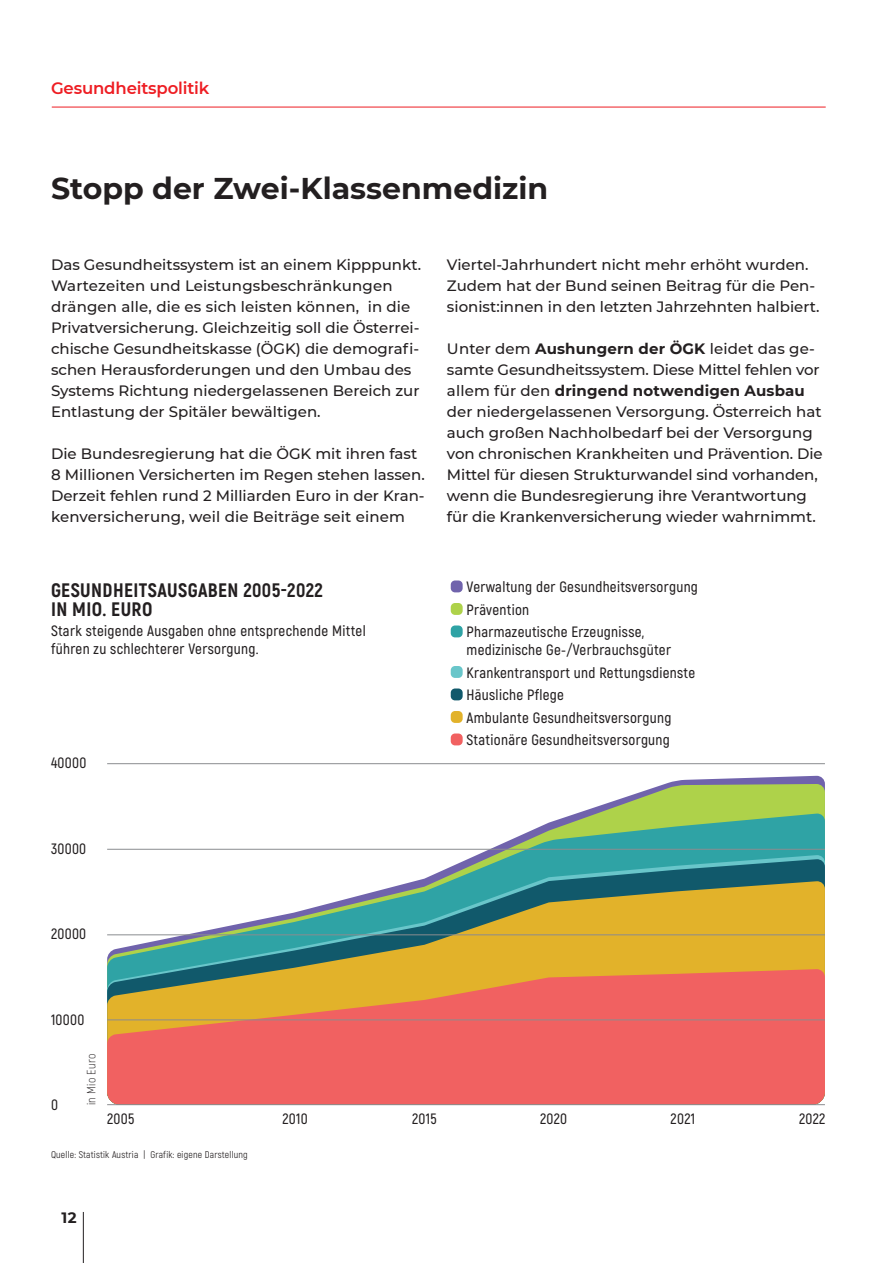
<style>
.page{position:relative;width:893px;height:1263px;background:#fff}
.page>*{position:absolute;margin:0;border:0;box-sizing:border-box;transform-origin:0 0}
.t1{font:700 30px "Montserrat";color:#231f20}
.t2{font:800 19.5px "Akrobat";letter-spacing:.02em;color:#231f20}
.t3{font:600 16.5px "Montserrat";letter-spacing:-.01em;color:#ee1d23}
.t4{font:500 15px/21px "Montserrat";color:#231f20}
.t5{font:600 15px/18px "Akrobat";letter-spacing:.02em;color:#231f20}
.t6{font:700 15px "Montserrat";color:#231f20}
.t7{font:300 12px "Akrobat";letter-spacing:.02em;color:#231f20}
.t8{font:9.75px "Akrobat";letter-spacing:.02em;color:#231f20}
.s1{font-weight:700}
</style>
<div class="page">
<hr style="left:83px;top:1212px;width:1px;height:51px;background:#231f20">
<hr style="left:52px;top:107px;width:774px;height:1px;background:#ee1d23">
<svg style="left:665px;top:776px;width:160px;height:8px"></svg>
<svg style="left:578px;top:784px;width:247px;height:29px;fill:#aed24a"></svg>
<svg style="left:107px;top:813px;width:718px;height:42px"></svg>
<svg style="left:416px;top:859px;width:409px;height:22px;background:#409197"></svg>
<svg style="left:107px;top:881px;width:718px;height:88px"></svg>
<svg style="left:107px;top:969px;width:718px;height:135px;background:#e86f58"></svg>
<div style="left:451px;top:580px;width:12px;height:12px;background:#7063ac;border-radius:4px"></div>
<div style="left:451px;top:603px;width:12px;height:12px;background:#aed24a;border-radius:4px"></div>
<div style="left:451px;top:625px;width:12px;height:12px;background:#2fa3a5;border-radius:4px"></div>
<div style="left:451px;top:666px;width:12px;height:12px;background:#69c6ca;border-radius:4px"></div>
<div style="left:451px;top:688px;width:12px;height:12px;background:#11596b;border-radius:4px"></div>
<div style="left:451px;top:711px;width:12px;height:12px;background:#e2b22a;border-radius:4px"></div>
<div style="left:451px;top:733px;width:12px;height:12px;background:#f16161;border-radius:4px"></div>
<hr style="left:107px;top:1104px;width:718px;height:1px;background:#8a8c8f">
<hr style="left:107px;top:1020px;width:718px;height:1px;background:#8a8c8f">
<hr style="left:107px;top:934px;width:718px;height:1px;background:#8a8c8f">
<hr style="left:107px;top:849px;width:718px;height:1px;background:#8a8c8f">
<hr style="left:107px;top:763px;width:718px;height:1px;background:#8a8c8f">
<p class="t3" style="left:51px;top:76px;width:160px">Gesundheitspolitik</p>
<p class="t1" style="left:51px;top:167px;width:499px">Stopp der Zwei-Klassenmedizin</p>
<p class="t4" style="left:51px;top:253px;width:372px">Das Gesundheitssystem ist an einem Kipppunkt.<br>Wartezeiten und Leistungsbeschränkungen drängen alle, die es sich leisten können, in die Privatversicherung. Gleichzeitig soll die Österrei&shy;chische Gesundheitskasse (ÖGK) die demografi&shy;schen Herausforderungen und den Umbau des Systems Richtung niedergelassenen Bereich zur Entlastung der Spitäler bewältigen.</p>
<p class="t4" style="left:51px;top:442px;width:375px">Die Bundesregierung hat die ÖGK mit ihren fast 8 Millionen Versicherten im Regen stehen lassen.<br>Derzeit fehlen rund 2 Milliarden Euro in der Kran&shy;kenversicherung, weil die Beiträge seit einem</p>
<p class="t2" style="left:51px;top:578px;width:273px">GESUNDHEITSAUSGABEN 2005-2022</p>
<p class="t2" style="left:51px;top:597px;width:103px">IN MIO. EURO</p>
<p class="t5" style="left:51px;top:622px;width:316px">Stark steigende Ausgaben ohne entsprechende Mittel</p>
<p class="t5" style="left:51px;top:640px;width:209px">führen zu schlechterer Versorgung.</p>
<p class="t5" style="left:51px;top:754px;width:37px">40000</p>
<p class="t4" style="left:447px;top:253px;width:374px">Viertel-Jahrhundert nicht mehr erhöht wurden.<br>Zudem hat der Bund seinen Beitrag für die Pen&shy;sionist:innen in den letzten Jahrzehnten halbiert.</p>
<p class="t4" style="left:447px;top:337px;width:377px">Unter dem <span class="s1">Aushungern der ÖGK</span> leidet das ge&shy;samte Gesundheitssystem. Diese Mittel fehlen vor allem für den <span class="s1">dringend notwendigen Ausbau </span>der niedergelassenen Versorgung. Österreich hat auch großen Nachholbedarf bei der Versorgung von chronischen Krankheiten und Prävention. Die Mittel für diesen Strukturwandel sind vorhanden, wenn die Bundesregierung ihre Verantwortung für die Krankenversicherung wieder wahrnimmt.</p>
<p class="t5" style="left:467px;top:578px;width:233px">Verwaltung der Gesundheitsversorgung</p>
<p class="t5" style="left:467px;top:601px;width:64px">Prävention</p>
<p class="t5" style="left:467px;top:623px;width:206px">Pharmazeutische Erzeugnisse, medizinische Ge-/Verbrauchsgüter</p>
<p class="t5" style="left:467px;top:664px;width:230px">Krankentransport und Rettungsdienste</p>
<p class="t5" style="left:467px;top:686px;width:99px">Häusliche Pflege</p>
<p class="t5" style="left:467px;top:709px;width:206px">Ambulante Gesundheitsversorgung</p>
<p class="t5" style="left:467px;top:731px;width:205px">Stationäre Gesundheitsversorgung</p>
<p class="t5" style="left:51px;top:839px;width:37px">30000</p>
<p class="t5" style="left:51px;top:925px;width:37px">20000</p>
<p class="t5" style="left:51px;top:1010px;width:35px">10000</p>
<p class="t5" style="left:51px;top:1096px;width:8px">0</p>
<p class="t7" style="left:84px;top:1105px;width:52px;rotate:-90deg">in Mio Euro</p>
<p class="t5" style="left:107px;top:1109px;width:29px">2005</p>
<p class="t5" style="left:282px;top:1109px;width:27px">2010</p>
<p class="t5" style="left:412px;top:1109px;width:26px">2015</p>
<p class="t5" style="left:540px;top:1109px;width:29px">2020</p>
<p class="t5" style="left:671px;top:1109px;width:26px">2021</p>
<p class="t5" style="left:799px;top:1109px;width:28px">2022</p>
<p class="t8" style="left:51px;top:1149px;width:198px">Quelle: Statistik Austria | Grafik: eigene Darstellung</p>
<p class="t6" style="left:61px;top:1207px;width:17px">12</p>
</div>
